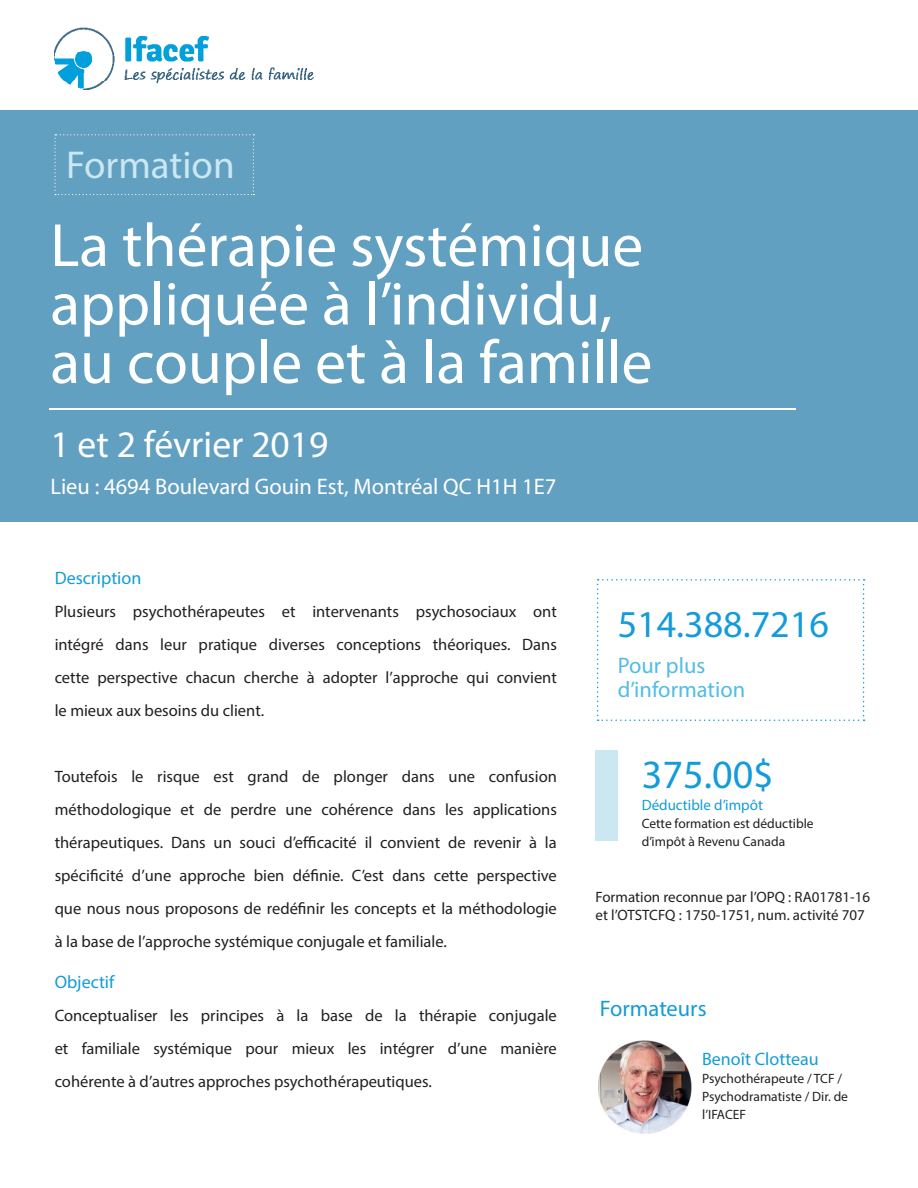
<style>
.page{position:relative;width:918px;height:1188px;background:#fff}
.page>*{position:absolute;margin:0;border:0;box-sizing:border-box;transform-origin:0 0}
.t1{font:61.5px "Myriad Pro";color:#fff}
.t2{font:40.2px "Myriad Pro";color:#139cd9}
.t3{font:39px "Myriad Pro";color:#cbe7f2}
.t4{font:38.1px "Myriad Pro";color:#139cd9}
.t5{font:37.5px "Myriad Pro";color:#fff}
.t6{font:22.5px "Myriad Pro";color:#fff}
.t7{font:22.5px "Myriad Pro";color:#52bce5}
.t8{font:22.5px "Myriad Pro";color:#139cd9}
.t9{font:18px "Myriad Pro";color:#139cd9}
.t10{font:16.5px/33px "Myriad Pro";color:#231f20;text-align:justify}
.t11{font:15px "Myriad Pro";color:#231f20}
.t12{font:15px "Myriad Pro";color:#139cd9}
.t13{font:13.5px/18px "Myriad Pro";color:#231f20}
</style>
<div class="page">
<div style="left:0;top:111px;width:918px;height:411px;background:#62a0c1"></div>
<svg style="left:54px;top:134px;width:200px;height:61px"></svg>
<img style="left:54px;top:27px;width:260px;height:62px">
<svg style="left:597px;top:579px;width:268px;height:142px"></svg>
<div style="left:596px;top:751px;width:22px;height:90px;background:#cbe7f2"></div>
<hr style="left:50px;top:409px;width:746px;height:1px;background:#fff">
<img style="left:599px;top:1040px;width:92px;height:94px">
<p class="t3" style="left:66px;top:141px;width:170px">Formation</p>
<p class="t1" style="left:50px;top:207px;width:594px">La thérapie systémique</p>
<p class="t1" style="left:50px;top:266px;width:563px">appliquée à l’individu,</p>
<p class="t1" style="left:50px;top:324px;width:603px">au couple et à la famille</p>
<p class="t5" style="left:50px;top:421px;width:279px">1 et 2 février 2019</p>
<p class="t6" style="left:50px;top:473px;width:508px">Lieu : 4694 Boulevard Gouin Est, Montréal QC H1H 1E7</p>
<p class="t9" style="left:55px;top:567px;width:88px">Description</p>
<p class="t10" style="left:55px;top:595px;width:504px">Plusieurs psychothérapeutes et intervenants psychosociaux ont intégré dans leur pratique diverses conceptions théoriques. Dans cette perspective chacun cherche à adopter l’approche qui convient le mieux aux besoins du client.</p>
<p class="t10" style="left:55px;top:760px;width:504px">Toutefois le risque est grand de plonger dans une confusion méthodologique et de perdre une cohérence dans les applications thérapeutiques. Dans un souci d’efficacité il convient de revenir à la spécificité d’une approche bien définie. C’est dans cette perspective que nous nous proposons de redéfinir les concepts et la méthodologie à la base de l’approche systémique conjugale et familiale.</p>
<p class="t9" style="left:55px;top:971px;width:61px">Objectif</p>
<p class="t10" style="left:55px;top:999px;width:504px">Conceptualiser les principes à la base de la thérapie conjugale et familiale systémique pour mieux les intégrer d’une manière cohérente à d’autres approches psychothérapeutiques.</p>
<p class="t4" style="left:618px;top:601px;width:213px">514.388.7216</p>
<p class="t7" style="left:618px;top:652px;width:89px">Pour plus</p>
<p class="t7" style="left:618px;top:676px;width:129px">d’information</p>
<p class="t2" style="left:642px;top:750px;width:134px">375.00$</p>
<p class="t12" style="left:642px;top:796px;width:123px">Déductible d’impôt</p>
<p class="t13" style="left:642px;top:815px;width:174px">Cette formation est déductible d’impôt à Revenu Canada</p>
<p class="t11" style="left:596px;top:888px;width:276px">Formation reconnue par l’OPQ : RA01781-16</p>
<p class="t11" style="left:596px;top:906px;width:271px">et l’OTSTCFQ : 1750-1751, num. activité 707</p>
<p class="t8" style="left:600px;top:995px;width:108px">Formateurs</p>
<p class="t9" style="left:702px;top:1048px;width:118px">Benoît Clotteau</p>
<p class="t13" style="left:702px;top:1069px;width:147px">Psychothérapeute / TCF /<br>Psychodramatiste / Dir. de l’IFACEF</p>
</div>
